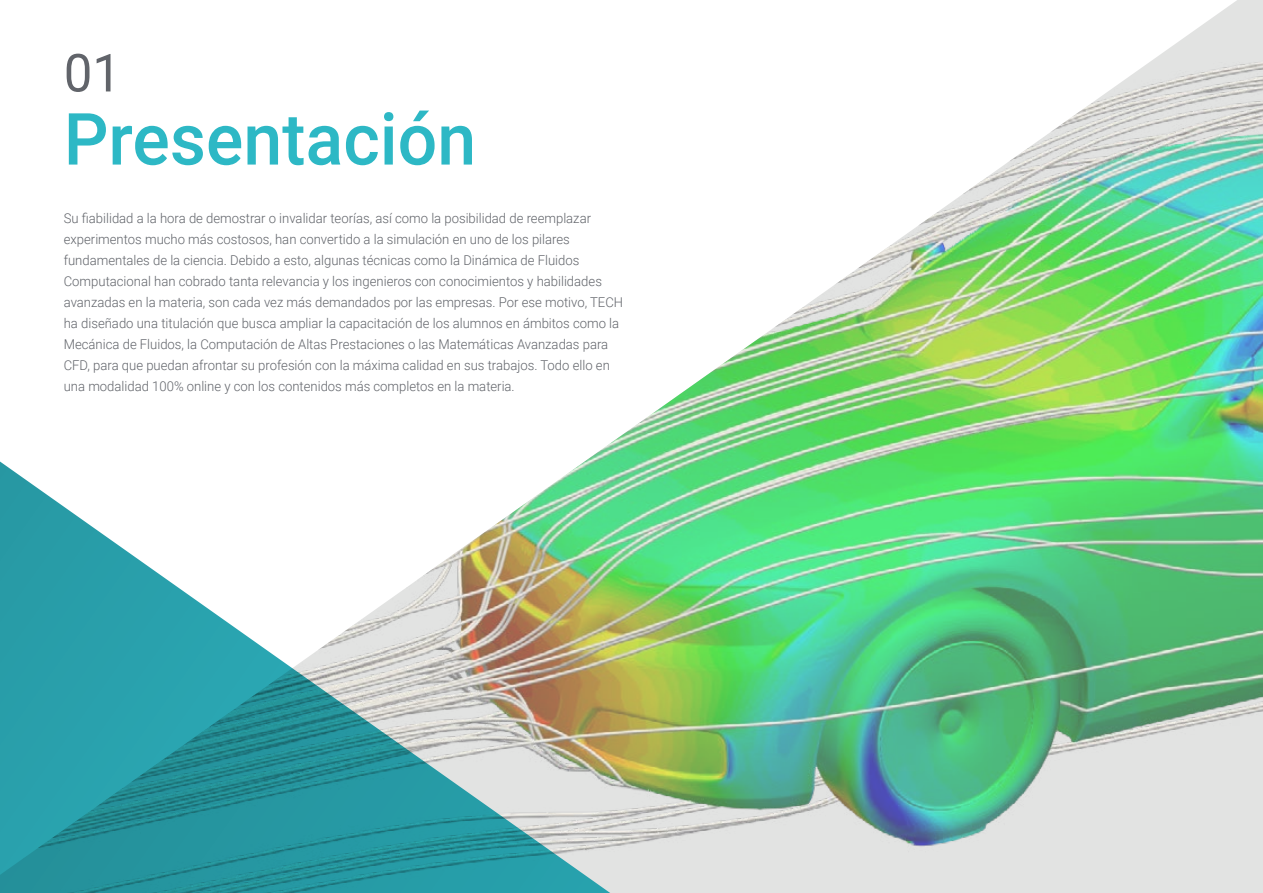
<style>
.page{position:relative;width:1263px;height:893px;background:#fff}
.page>*{position:absolute;margin:0;border:0;box-sizing:border-box;transform-origin:0 0}
.t1{font:500 72px "Roboto";color:#2db8c5}
.t2{font:52.5px "Roboto";color:#61646a}
.t3{font:300 13.5px/21px "Roboto";color:#61646a}
</style>
<div class="page">
<img style="left:607px;top:0;width:656px;height:893px">
<svg style="left:0;top:446px;width:640px;height:447px"></svg>
<h2 class="t2" style="left:64px;top:36px;width:59px">01</h2>
<h1 class="t1" style="left:64px;top:89px;width:414px">Presentación</h1>
<p class="t3" style="left:64px;top:207px;width:561px">Su fiabilidad a la hora de demostrar o invalidar teorías, así como la posibilidad de reemplazar experimentos mucho más costosos, han convertido a la simulación en uno de los pilares fundamentales de la ciencia. Debido a esto, algunas técnicas como la Dinámica de Fluidos Computacional han cobrado tanta relevancia y los ingenieros con conocimientos y habilidades avanzadas en la materia, son cada vez más demandados por las empresas. Por ese motivo, TECH ha diseñado una titulación que busca ampliar la capacitación de los alumnos en ámbitos como la Mecánica de Fluidos, la Computación de Altas Prestaciones o las Matemáticas Avanzadas para CFD, para que puedan afrontar su profesión con la máxima calidad en sus trabajos. Todo ello en una modalidad 100% online y con los contenidos más completos en la materia.</p>
</div>
